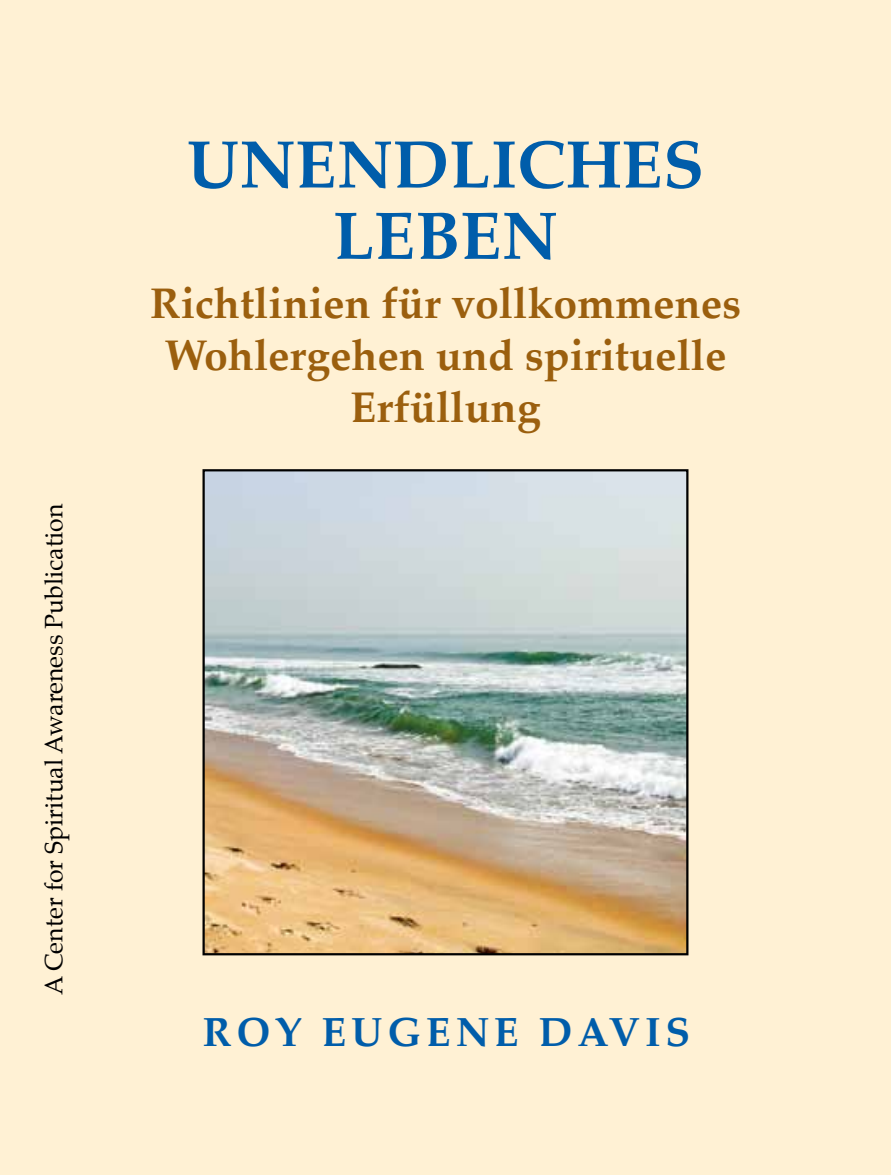
<style>
.page{position:relative;width:891px;height:1175px;background:#fff}
.page>*{position:absolute;margin:0;border:0;box-sizing:border-box;transform-origin:0 0}
.t1{font:700 67.5px "Palatino";color:#005daa}
.t2{font:700 42.75px/51.8px "Palatino";color:#9b5f0e;text-align:center}
.t3{font:700 40.5px "Palatino";letter-spacing:.12em;color:#005daa}
.t4{font:24.75px "Palatino";color:#000}
</style>
<div class="page">
<div style="left:0;top:0;width:891px;height:1174px;background:#fff1d4"></div>
<img style="left:205px;top:472px;width:480px;height:480px">
<div style="left:202px;top:469px;width:486px;height:486px;border:2px solid #000"></div>
<p class="t4" style="left:33px;top:995px;width:492px;rotate:-90deg">A Center for Spiritual Awareness Publication</p>
<h1 class="t1" style="left:187px;top:107px;width:519px">UNENDLICHES</h1>
<h1 class="t1" style="left:333px;top:178px;width:226px">LEBEN</h1>
<p class="t2" style="left:150px;top:277px;width:593px">Richtlinien für vollkommenes<br>Wohlergehen und spirituelle<br>Erfüllung</p>
<p class="t3" style="left:202px;top:997px;width:489px">ROY EUGENE DAVIS</p>
</div>
